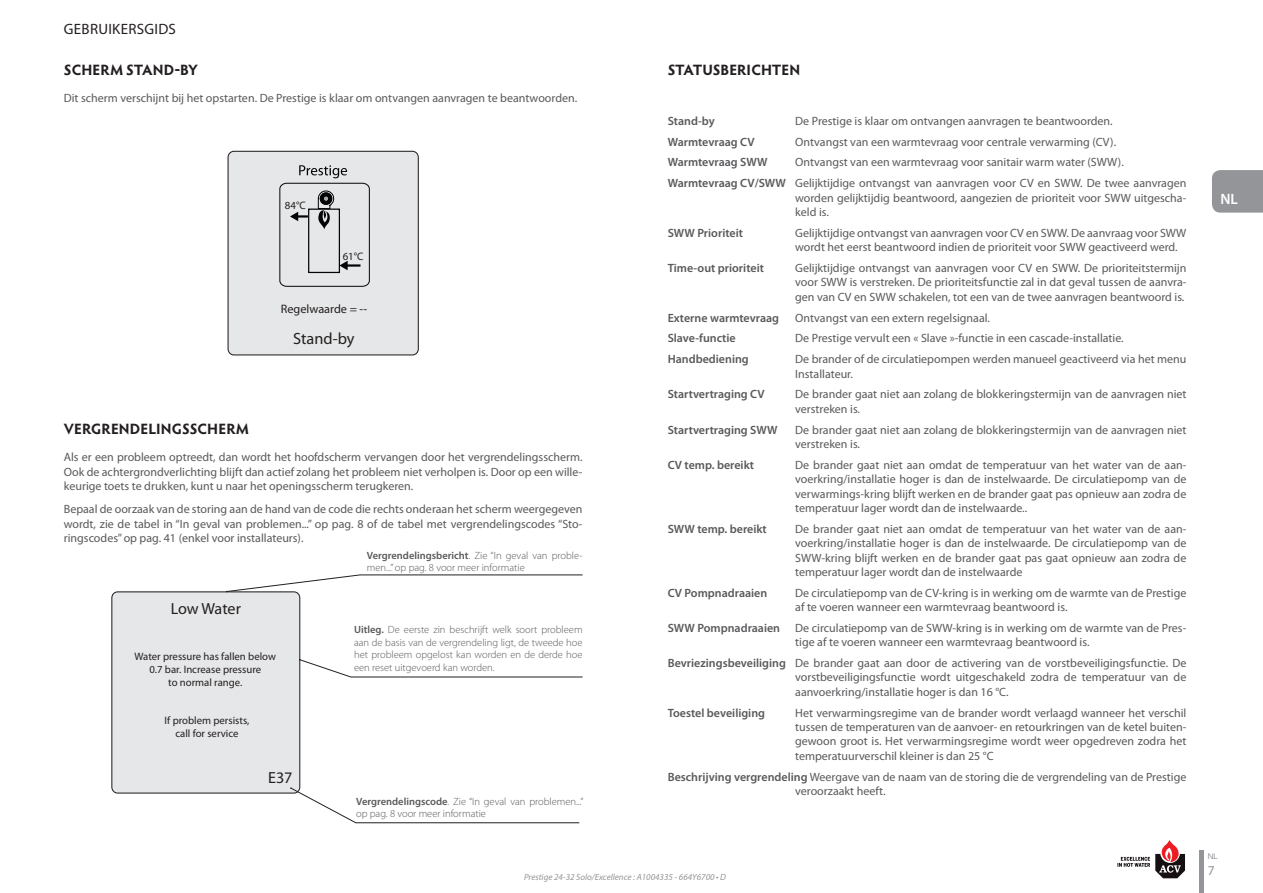
<style>
.page{position:relative;width:1263px;height:893px;background:#fff}
.page>*{position:absolute;margin:0;border:0;box-sizing:border-box;transform-origin:0 0}
.t1{font:16.35px "Myriad Pro";color:#231f20}
.t2{font:16.05px "Myriad Pro";letter-spacing:-.005em;color:#231f20}
.TITRE_PARA{font:700 15px "Hypatia Sans Pro";letter-spacing:.005em;color:#231f20}
.t3{font:15px "Myriad Pro";letter-spacing:.02em;color:#231f20}
.t4{font:600 15px "Myriad Pro";color:#fff}
.t5{font:13.5px "Myriad Pro";color:#939598}
.t6{font:12.3px "Myriad Pro";color:#231f20}
.TEXT-_para_de_base{font:12px/14.4px "Myriad Pro";color:#58595b;text-align:justify}
.TEXT-_para_de_base-2{font:600 12px "Myriad Pro";color:#58595b}
.t7{font:10.95px "Myriad Pro";color:#231f20}
.t8{font:10.8px/12.9px "Myriad Pro";color:#231f20;text-align:center}
.TEXT-_para_légende{font:300 10.5px/12.6px "Myriad Pro";color:#58595b}
.t9{font:italic 9px "Myriad Pro";color:#939598}
.t10{font:7.35px "Eurostile LT Std";color:#808285}
.s1{font-weight:600}
</style>
<div class="page">
<svg style="left:1117px;top:840px;width:68px;height:39px"></svg>
<hr style="left:1199px;top:850px;width:4px;height:43px;background:#939598">
<div style="left:112px;top:592px;width:188px;height:201px;background:#e6e7e8;border-radius:6px"></div>
<div style="left:111px;top:591px;width:189px;height:203px;border:1px solid #231f20;border-radius:6px"></div>
<svg style="left:290px;top:787px;width:290px;height:36px"></svg>
<svg style="left:299px;top:659px;width:284px;height:18px"></svg>
<svg style="left:226px;top:574px;width:357px;height:18px"></svg>
<div style="left:228px;top:151px;width:190px;height:204px;background:#e6e7e8;border-radius:6px"></div>
<div style="left:228px;top:151px;width:191px;height:204px;border:1px solid #231f20;border-radius:6px"></div>
<svg style="left:279px;top:165px;width:91px;height:122px"></svg>
<div style="left:1212px;top:170px;width:51px;height:43px;background:#939598"></div>
<p class="t3" style="left:64px;top:20px;width:114px">GEBRUIKERSGIDS</p>
<p class="TITRE_PARA" style="left:64px;top:59px;width:136px">SCHERM STAND-BY</p>
<p class="TEXT-_para_de_base" style="left:64px;top:91px;width:515px">Dit scherm verschijnt bij het opstarten. De Prestige is klaar om ontvangen aanvragen te beantwoorden.</p>
<p class="t7" style="left:285px;top:198px;width:22px">84°C</p>
<p class="t7" style="left:343px;top:249px;width:22px">61°C</p>
<p class="t6" style="left:281px;top:301px;width:88px">Regelwaarde = --</p>
<p class="t1" style="left:293px;top:328px;width:63px">Stand-by</p>
<p class="TITRE_PARA" style="left:64px;top:418px;width:187px">VERGRENDELINGSSCHERM</p>
<p class="TEXT-_para_de_base" style="left:64px;top:450px;width:520px">Als er een probleem optreedt, dan wordt het hoofdscherm vervangen door het vergrendelingsscherm.<br>Ook de achtergrondverlichting blijft dan actief zolang het probleem niet verholpen is. Door op een wille&shy;keurige toets te drukken, kunt u naar het openingsscherm terugkeren.</p>
<p class="TEXT-_para_de_base" style="left:64px;top:502px;width:520px">Bepaal de oorzaak van de storing aan de hand van de code die rechts onderaan het scherm weergegeven wordt, zie de tabel in “In geval van problemen...” op pag. 8 of de tabel met vergrendelingscodes “Sto&shy;ringscodes” op pag. 41 (enkel voor installateurs).</p>
<p class="t2" style="left:171px;top:598px;width:72px">Low Water</p>
<p class="t8" style="left:135px;top:650px;width:143px">Water pressure has fallen below<br>0.7 bar. Increase pressure<br>to normal range.</p>
<p class="t8" style="left:165px;top:714px;width:86px">If problem persists, call for service</p>
<p class="t2" style="left:268px;top:768px;width:26px">E37</p>
<p class="TEXT-_para_légende" style="left:367px;top:549px;width:217px"><span class="s1">Vergrendelingsbericht</span>. Zie “In geval van proble&shy;men...” op pag. 8 voor meer informatie</p>
<p class="TEXT-_para_légende" style="left:354px;top:623px;width:230px;text-align:justify"><span class="s1">Uitleg.</span> De eerste zin beschrijft welk soort probleem aan de basis van de vergrendeling ligt, de tweede hoe het probleem opgelost kan worden en de derde hoe een reset uitgevoerd kan worden.</p>
<p class="TEXT-_para_légende" style="left:356px;top:795px;width:229px"><span class="s1">Vergrendelingscode</span>. Zie “In geval van problemen...” op pag. 8 voor meer informatie</p>
<p class="TITRE_PARA" style="left:668px;top:59px;width:134px">STATUSBERICHTEN</p>
<p class="TEXT-_para_de_base-2" style="left:668px;top:113px;width:49px">Stand-by</p>
<p class="TEXT-_para_de_base" style="left:795px;top:114px;width:319px">De Prestige is klaar om ontvangen aanvragen te beantwoorden.</p>
<p class="TEXT-_para_de_base-2" style="left:668px;top:134px;width:88px">Warmtevraag CV</p>
<p class="TEXT-_para_de_base" style="left:795px;top:134px;width:322px">Ontvangst van een warmtevraag voor centrale verwarming (CV).</p>
<p class="TEXT-_para_de_base-2" style="left:668px;top:155px;width:101px">Warmtevraag SWW</p>
<p class="TEXT-_para_de_base" style="left:795px;top:155px;width:330px">Ontvangst van een warmtevraag voor sanitair warm water (SWW).</p>
<p class="TEXT-_para_de_base" style="left:795px;top:176px;width:393px;text-indent:-127px"><span class="s1">Warmtevraag CV/SWW</span> Gelijktijdige ontvangst van aanvragen voor CV en SWW. De twee aanvragen worden gelijktijdig beantwoord, aangezien de prioriteit voor SWW uitgescha&shy;keld is.</p>
<p class="TEXT-_para_de_base-2" style="left:668px;top:225px;width:77px">SWW Prioriteit</p>
<p class="TEXT-_para_de_base" style="left:795px;top:225px;width:393px">Gelijktijdige ontvangst van aanvragen voor CV en SWW. De aanvraag voor SWW wordt het eerst beantwoord indien de prioriteit voor SWW geactiveerd werd.</p>
<p class="TEXT-_para_de_base-2" style="left:668px;top:260px;width:98px">Time-out prioriteit</p>
<p class="TEXT-_para_de_base" style="left:795px;top:261px;width:393px">Gelijktijdige ontvangst van aanvragen voor CV en SWW. De prioriteitstermijn voor SWW is verstreken. De prioriteitsfunctie zal in dat geval tussen de aanvra&shy;gen van CV en SWW schakelen, tot een van de twee aanvragen beantwoord is.</p>
<p class="TEXT-_para_de_base-2" style="left:668px;top:310px;width:113px">Externe warmtevraag</p>
<p class="TEXT-_para_de_base" style="left:795px;top:310px;width:196px">Ontvangst van een extern regelsignaal.</p>
<p class="TEXT-_para_de_base-2" style="left:668px;top:331px;width:70px">Slave-functie</p>
<p class="TEXT-_para_de_base" style="left:795px;top:331px;width:330px">De Prestige vervult een « Slave »-functie in een cascade-installatie.</p>
<p class="TEXT-_para_de_base-2" style="left:668px;top:351px;width:83px">Handbediening</p>
<p class="TEXT-_para_de_base" style="left:795px;top:352px;width:393px">De brander of de circulatiepompen werden manueel geactiveerd via het menu<br>Installateur.</p>
<p class="TEXT-_para_de_base-2" style="left:668px;top:387px;width:98px">Startvertraging CV</p>
<p class="TEXT-_para_de_base" style="left:795px;top:387px;width:393px">De brander gaat niet aan zolang de blokkeringstermijn van de aanvragen niet verstreken is.</p>
<p class="TEXT-_para_de_base-2" style="left:668px;top:422px;width:111px">Startvertraging SWW</p>
<p class="TEXT-_para_de_base" style="left:795px;top:422px;width:393px">De brander gaat niet aan zolang de blokkeringstermijn van de aanvragen niet verstreken is.</p>
<p class="TEXT-_para_de_base-2" style="left:668px;top:457px;width:88px">CV temp. bereikt</p>
<p class="TEXT-_para_de_base" style="left:795px;top:457px;width:393px">De brander gaat niet aan omdat de temperatuur van het water van de aan&shy;voerkring/installatie hoger is dan de instelwaarde. De circulatiepomp van de verwarmings-kring blijft werken en de brander gaat pas opnieuw aan zodra de temperatuur lager wordt dan de instelwaarde..</p>
<p class="TEXT-_para_de_base-2" style="left:668px;top:521px;width:101px">SWW temp. bereikt</p>
<p class="TEXT-_para_de_base" style="left:795px;top:521px;width:393px">De brander gaat niet aan omdat de temperatuur van het water van de aan&shy;voerkring/installatie hoger is dan de instelwaarde. De circulatiepomp van de SWW-kring blijft werken en de brander gaat pas gaat opnieuw aan zodra de temperatuur lager wordt dan de instelwaarde</p>
<p class="TEXT-_para_de_base-2" style="left:668px;top:585px;width:101px">CV Pompnadraaien</p>
<p class="TEXT-_para_de_base" style="left:795px;top:585px;width:393px">De circulatiepomp van de CV-kring is in werking om de warmte van de Prestige af te voeren wanneer een warmtevraag beantwoord is.</p>
<p class="TEXT-_para_de_base-2" style="left:668px;top:620px;width:114px">SWW Pompnadraaien</p>
<p class="TEXT-_para_de_base" style="left:795px;top:620px;width:393px">De circulatiepomp van de SWW-kring is in werking om de warmte van de Pres&shy;tige af te voeren wanneer een warmtevraag beantwoord is.</p>
<p class="TEXT-_para_de_base" style="left:795px;top:656px;width:393px;text-indent:-127px"><span class="s1">Bevriezingsbeveiliging</span> De brander gaat aan door de activering van de vorstbeveiligingsfunctie. De vorstbeveiligingsfunctie wordt uitgeschakeld zodra de temperatuur van de aanvoerkring/installatie hoger is dan 16 °C.</p>
<p class="TEXT-_para_de_base-2" style="left:668px;top:705px;width:99px">Toestel beveiliging</p>
<p class="TEXT-_para_de_base" style="left:795px;top:705px;width:393px">Het verwarmingsregime van de brander wordt verlaagd wanneer het verschil tussen de temperaturen van de aanvoer- en retourkringen van de ketel buiten&shy;gewoon groot is. Het verwarmingsregime wordt weer opgedreven zodra het temperatuurverschil kleiner is dan 25 °C</p>
<p class="TEXT-_para_de_base" style="left:795px;top:769px;width:393px;text-indent:-128px"><span class="s1">Beschrijving vergrendeling</span> Weergave van de naam van de storing die de vergrendeling van de Prestige veroorzaakt heeft.</p>
<p class="t9" style="left:524px;top:872px;width:204px">Prestige 24-32 Solo/Excellence : A1004335 - 664Y6700 • D</p>
<p class="t4" style="left:1220px;top:190px;width:19px">NL</p>
<p class="t10" style="left:1208px;top:852px;width:11px">nl</p>
<p class="t5" style="left:1208px;top:862px;width:8px">7</p>
</div>
